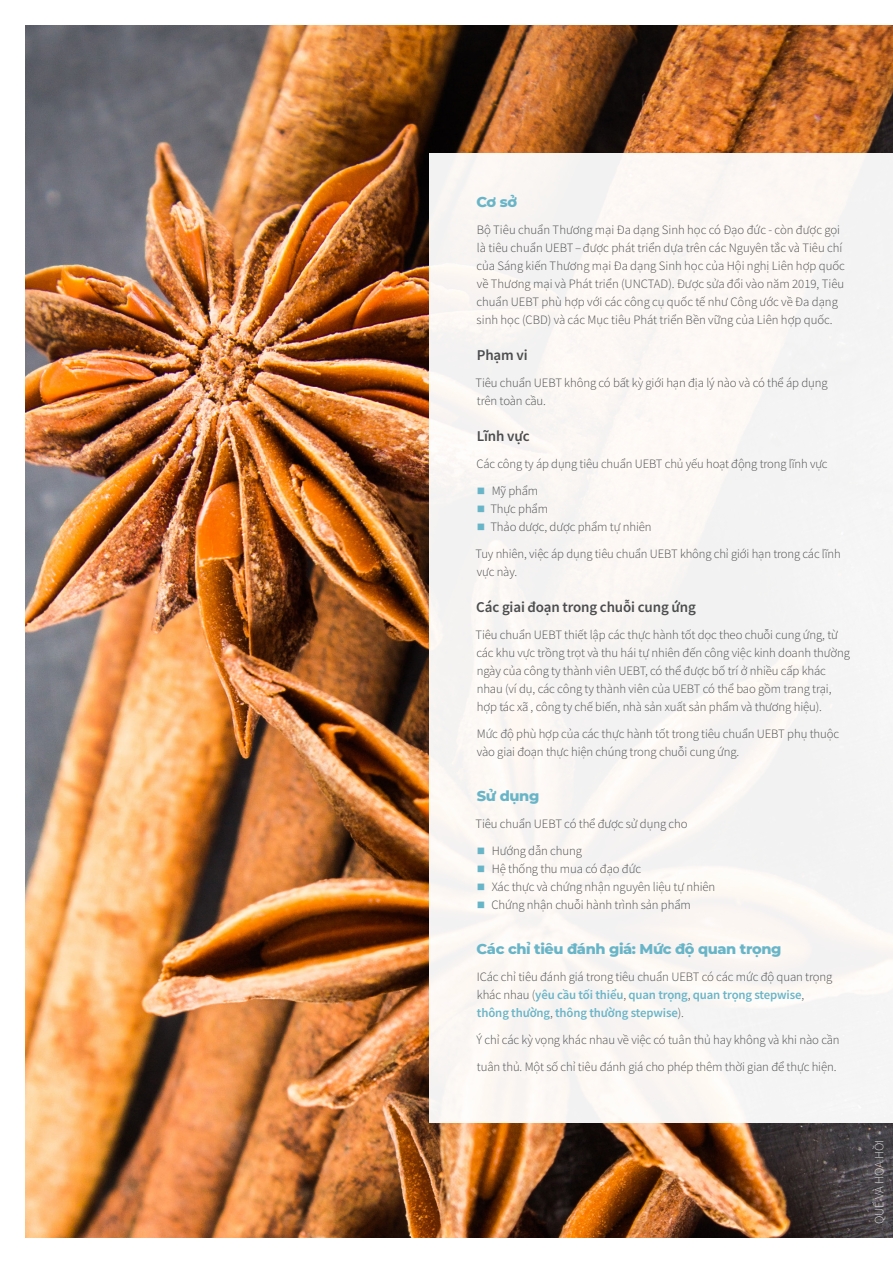
<style>
.page{position:relative;width:893px;height:1263px;background:#fff}
.page>*{position:absolute;margin:0;border:0;box-sizing:border-box;transform-origin:0 0}
._4__Sub_4{font:600 15px "Source Sans Pro";letter-spacing:-.01em;color:#4b4c4d}
._3__sub_3{font:800 14.55px "Montserrat";letter-spacing:-.025em;color:#69b5c8}
._0__Body{font:300 12.75px/18px "Source Sans Pro";letter-spacing:-.01em;color:#4b4c4d}
.t1{font:300 12.75px "Source Sans Pro";letter-spacing:-.01em;color:#fff}
.s1{font-weight:600;color:#69b5c8}
</style>
<div class="page">
<img style="left:26px;top:26px;width:867px;height:1211px">
<div style="left:429px;top:153px;width:464px;height:970px;background:#f7f5f3"></div>
<p class="_3__sub_3" style="left:476px;top:191px;width:42px">Cơ sở</p>
<p class="_0__Body" style="left:476px;top:221px;width:370px">Bộ Tiêu chuẩn Thương mại Đa dạng Sinh học có Đạo đức - còn được gọi là tiêu chuẩn UEBT –được phát triển dựa trên các Nguyên tắc và Tiêu chí của Sáng kiến Thương mại Đa dạng Sinh học của Hội nghị Liên hợp quốc về Thương mại và Phát triển (UNCTAD). Được sửa đổi vào năm 2019, Tiêu chuẩn UEBT phù hợp với các công cụ quốc tế như Công ước về Đa dạng sinh học (CBD) và các Mục tiêu Phát triển Bền vững của Liên hợp quốc.</p>
<p class="_4__Sub_4" style="left:477px;top:345px;width:52px">Phạm vi</p>
<p class="_0__Body" style="left:475px;top:374px;width:354px">Tiêu chuẩn UEBT không có bất kỳ giới hạn địa lý nào và có thể áp dụng trên toàn cầu.</p>
<p class="_4__Sub_4" style="left:477px;top:426px;width:54px">Lĩnh vực</p>
<p class="_0__Body" style="left:476px;top:455px;width:353px">Các công ty áp dụng tiêu chuẩn UEBT chủ yếu hoạt động trong lĩnh vực</p>
<p class="_0__Body" style="left:492px;top:482px;width:48px">Mỹ phẩm</p>
<p class="_0__Body" style="left:490px;top:500px;width:59px">Thực phẩm</p>
<p class="_0__Body" style="left:490px;top:518px;width:163px">Thảo dược, dược phẩm tự nhiên</p>
<p class="_0__Body" style="left:475px;top:545px;width:367px">Tuy nhiên, việc áp dụng tiêu chuẩn UEBT không chỉ giới hạn trong các lĩnh vực này.</p>
<p class="_4__Sub_4" style="left:476px;top:597px;width:221px">Các giai đoạn trong chuỗi cung ứng</p>
<p class="_0__Body" style="left:475px;top:626px;width:376px">Tiêu chuẩn UEBT thiết lập các thực hành tốt dọc theo chuỗi cung ứng, từ các khu vực trồng trọt và thu hái tự nhiên đến công việc kinh doanh thường ngày của công ty thành viên UEBT, có thể được bố trí ở nhiều cấp khác nhau (ví dụ, các công ty thành viên của UEBT có thể bao gồm trang trại, hợp tác xã , công ty chế biến, nhà sản xuất sản phẩm và thương hiệu).</p>
<p class="_0__Body" style="left:477px;top:725px;width:364px">Mức độ phù hợp của các thực hành tốt trong tiêu chuẩn UEBT phụ thuộc vào giai đoạn thực hiện chúng trong chuỗi cung ứng.</p>
<p class="_3__sub_3" style="left:477px;top:785px;width:64px">Sử dụng</p>
<p class="_0__Body" style="left:475px;top:815px;width:214px">Tiêu chuẩn UEBT có thể được sử dụng cho</p>
<p class="_0__Body" style="left:492px;top:842px;width:92px">Hướng dẫn chung</p>
<p class="_0__Body" style="left:492px;top:860px;width:151px">Hệ thống thu mua có đạo đức</p>
<p class="_0__Body" style="left:492px;top:878px;width:225px">Xác thực và chứng nhận nguyên liệu tự nhiên</p>
<p class="_0__Body" style="left:491px;top:896px;width:201px">Chứng nhận chuỗi hành trình sản phẩm</p>
<p class="_3__sub_3" style="left:476px;top:938px;width:306px">Các chỉ tiêu đánh giá: Mức độ quan trọng</p>
<p class="_0__Body" style="left:477px;top:968px;width:357px">ICác chỉ tiêu đánh giá trong tiêu chuẩn UEBT có các mức độ quan trọng khác nhau (<span class="s1">yêu cầu tối thiểu</span>, <span class="s1">quan trọng</span>, <span class="s1">quan trọng stepwise</span>, <span class="s1">thông thường</span>, <span class="s1">thông thường stepwise</span>).</p>
<p class="_0__Body" style="left:477px;top:1026px;width:365px;line-height:27px">Ý chỉ các kỳ vọng khác nhau về việc có tuân thủ hay không và khi nào cần tuân thủ. Một số chỉ tiêu đánh giá cho phép thêm thời gian để thực hiện.</p>
<p class="t1" style="left:871px;top:1224px;width:86px;rotate:-90deg">QUẾ VÀ HOA HỒI</p>
</div>
